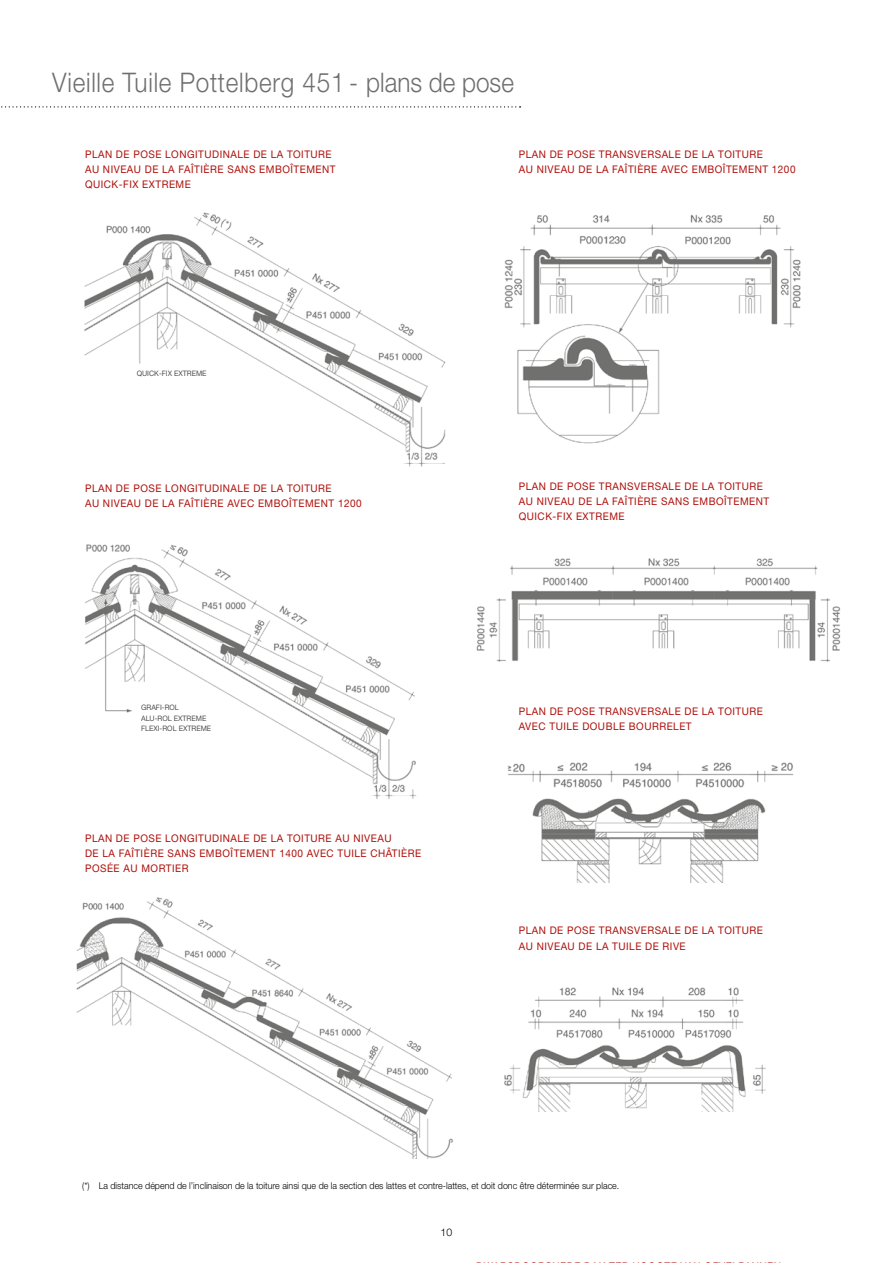
<style>
.page{position:relative;width:893px;height:1263px;background:#fff}
.page>*{position:absolute;margin:0;border:0;box-sizing:border-box;transform-origin:0 0}
.t1{font:300 27px "Helvetica Neue LT Std";letter-spacing:.03em;color:#706f6f;scale:.9 1}
.t2{font:10.5px/15px "Helvetica Neue LT Std";letter-spacing:.05em;color:#ae0f0a;scale:.95 1}
.t3{font:300 10.5px "Helvetica Neue LT Std";color:#000}
.t4{font:300 9.45px "Helvetica Neue LT Std";color:#000;scale:.94 1}
.t5{font:7.5px/10.5px "Helvetica Neue LT Std";color:#000;scale:.95 1}
</style>
<div class="page">
<svg style="left:1px;top:106px;width:520px;height:1px"></svg>
<img style="left:84px;top:212px;width:362px;height:255px">
<img style="left:504px;top:214px;width:297px;height:230px">
<img style="left:85px;top:544px;width:332px;height:255px">
<img style="left:76px;top:897px;width:377px;height:262px">
<img style="left:476px;top:558px;width:365px;height:104px">
<img style="left:504px;top:987px;width:262px;height:125px">
<img style="left:507px;top:762px;width:287px;height:120px">
<h1 class="t1" style="left:52px;top:65px;width:514px">Vieille Tuile Pottelberg 451 - plans de pose</h1>
<p class="t2" style="left:85px;top:147px;width:265px">PLAN DE POSE LONGITUDINALE DE LA TOITURE<br>AU NIVEAU DE LA FAÎTIÈRE SANS EMBOÎTEMENT<br>QUICK-FIX EXTREME</p>
<p class="t2" style="left:519px;top:147px;width:293px">PLAN DE POSE TRANSVERSALE DE LA TOITURE<br>AU NIVEAU DE LA FAÎTIÈRE AVEC EMBOÎTEMENT 1200</p>
<p class="t5" style="left:137px;top:368px;width:75px">QUICK-FIX EXTREME</p>
<p class="t2" style="left:85px;top:480px;width:293px">PLAN DE POSE LONGITUDINALE DE LA TOITURE<br>AU NIVEAU DE LA FAÎTIÈRE AVEC EMBOÎTEMENT 1200</p>
<p class="t5" style="left:141px;top:702px;width:75px">GRAFI-ROL<br>ALU-ROL EXTREME<br>FLEXI-ROL EXTREME</p>
<p class="t2" style="left:85px;top:831px;width:355px">PLAN DE POSE LONGITUDINALE DE LA TOITURE AU NIVEAU<br>DE LA FAÎTIÈRE SANS EMBOÎTEMENT 1400 AVEC TUILE CHÂTIÈRE<br>POSÉE AU MORTIER</p>
<p class="t2" style="left:519px;top:478px;width:265px">PLAN DE POSE TRANSVERSALE DE LA TOITURE<br>AU NIVEAU DE LA FAÎTIÈRE SANS EMBOÎTEMENT<br>QUICK-FIX EXTREME</p>
<p class="t2" style="left:519px;top:704px;width:258px">PLAN DE POSE TRANSVERSALE DE LA TOITURE<br>AVEC TUILE DOUBLE BOURRELET</p>
<p class="t2" style="left:519px;top:923px;width:258px">PLAN DE POSE TRANSVERSALE DE LA TOITURE<br>AU NIVEAU DE LA TUILE DE RIVE</p>
<p class="t4" style="left:82px;top:1180px;width:573px">(*) La distance dépend de l’inclinaison de la toiture ainsi que de la section des lattes et contre-lattes, et doit donc être déterminée sur place.</p>
<p class="t3" style="left:441px;top:1226px;width:13px">10</p>
</div>
